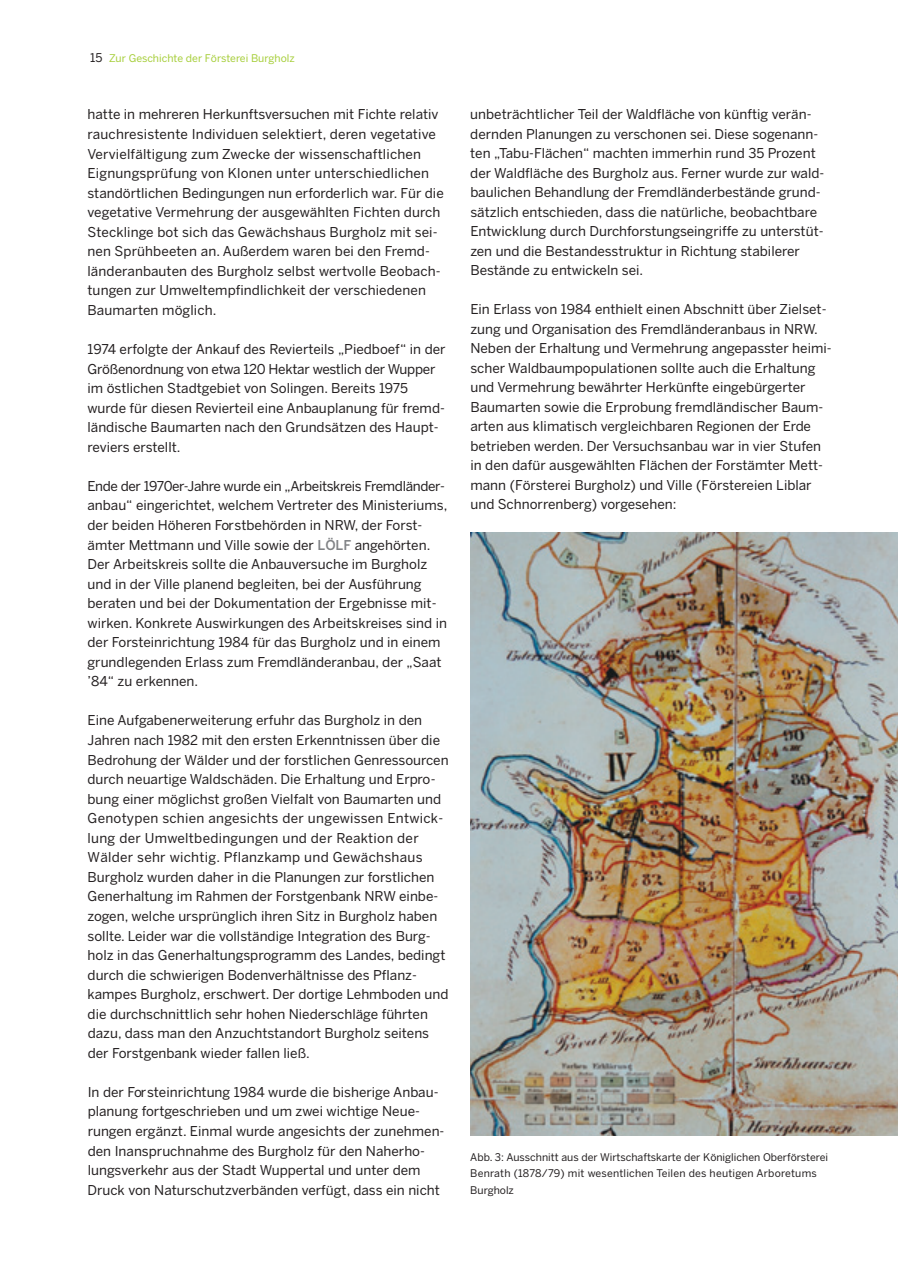
<style>
.page{position:relative;width:898px;height:1268px;background:#fff}
.page>*{position:absolute;margin:0;border:0;box-sizing:border-box;transform-origin:0 0}
.t1{font:13.5px/19.5px "Benton Sans";color:#231f20}
.t2{font:10.5px/16.5px "Benton Sans";color:#231f20}
.t3{font:10.5px "Benton Sans";color:#a6ce39}
.s1{font-size:12px;color:#231f20}
.s2{font-weight:500;color:#808285}
</style>
<div class="page">
<img style="left:470px;top:532px;width:428px;height:604px">
<p class="t3" style="left:90px;top:52px;width:206px"><span class="s1">15</span> Zur Geschichte der Försterei Burgholz</p>
<p class="t1" style="left:87px;top:105px;width:358px">hatte in mehreren Herkunftsversuchen mit Fichte relativ rauchresistente Individuen selektiert, deren vegetative Vervielfältigung zum Zwecke der wissenschaftlichen Eignungsprüfung von Klonen unter unterschiedlichen standörtlichen Bedingungen nun erforderlich war. Für die vegetative Vermehrung der ausgewählten Fichten durch Stecklinge bot sich das Gewächshaus Burgholz mit sei&shy;nen Sprühbeeten an. Außerdem waren bei den Fremd&shy;länderanbauten des Burgholz selbst wertvolle Beobach&shy;tungen zur Umweltempfindlichkeit der verschiedenen Baumarten möglich.</p>
<p class="t1" style="left:87px;top:340px;width:360px">1974 erfolgte der Ankauf des Revierteils „Piedboef“ in der Größenordnung von etwa 120 Hektar westlich der Wupper im östlichen Stadtgebiet von Solingen. Bereits 1975 wurde für diesen Revierteil eine Anbauplanung für fremd&shy;ländische Baumarten nach den Grundsätzen des Haupt&shy;reviers erstellt.</p>
<p class="t1" style="left:88px;top:476px;width:361px">Ende der 1970er-Jahre wurde ein „Arbeitskreis Fremdländer&shy;anbau“ eingerichtet, welchem Vertreter des Ministeriums, der beiden Höheren Forstbehörden in NRW, der Forst&shy;ämter Mettmann und Ville sowie der <span class="s2">LÖLF</span> angehörten.<br>Der Arbeitskreis sollte die Anbauversuche im Burgholz und in der Ville planend begleiten, bei der Ausführung beraten und bei der Dokumentation der Ergebnisse mit&shy;wirken. Konkrete Auswirkungen des Arbeitskreises sind in der Forsteinrichtung 1984 für das Burgholz und in einem grundlegenden Erlass zum Fremdländeranbau, der „Saat ’84“ zu erkennen.</p>
<p class="t1" style="left:88px;top:711px;width:363px">Eine Aufgabenerweiterung erfuhr das Burgholz in den Jahren nach 1982 mit den ersten Erkenntnissen über die Bedrohung der Wälder und der forstlichen Genressourcen durch neuartige Waldschäden. Die Erhaltung und Erpro&shy;bung einer möglichst großen Vielfalt von Baumarten und Genotypen schien angesichts der ungewissen Entwick&shy;lung der Umweltbedingungen und der Reaktion der Wälder sehr wichtig. Pflanzkamp und Gewächshaus Burgholz wurden daher in die Planungen zur forstlichen Generhaltung im Rahmen der Forstgenbank NRW einbe&shy;zogen, welche ursprünglich ihren Sitz in Burgholz haben sollte. Leider war die vollständige Integration des Burg&shy;holz in das Generhaltungsprogramm des Landes, bedingt durch die schwierigen Bodenverhältnisse des Pflanz&shy;kampes Burgholz, erschwert. Der dortige Lehmboden und die durchschnittlich sehr hohen Niederschläge führten dazu, dass man den Anzuchtstandort Burgholz seitens der Forstgenbank wieder fallen ließ.</p>
<p class="t1" style="left:88px;top:1082px;width:358px">In der Forsteinrichtung 1984 wurde die bisherige Anbau&shy;planung fortgeschrieben und um zwei wichtige Neue&shy;rungen ergänzt. Einmal wurde angesichts der zunehmen&shy;den Inanspruchnahme des Burgholz für den Naherho&shy;lungsverkehr aus der Stadt Wuppertal und unter dem Druck von Naturschutzverbänden verfügt, dass ein nicht</p>
<p class="t1" style="left:470px;top:105px;width:356px">unbeträchtlicher Teil der Waldfläche von künftig verän&shy;dernden Planungen zu verschonen sei. Diese sogenann&shy;ten „Tabu-Flächen“ machten immerhin rund 35 Prozent der Waldfläche des Burgholz aus. Ferner wurde zur wald&shy;baulichen Behandlung der Fremdländerbestände grund&shy;sätzlich entschieden, dass die natürliche, beobachtbare Entwicklung durch Durchforstungseingriffe zu unterstüt&shy;zen und die Bestandesstruktur in Richtung stabilerer Bestände zu entwickeln sei.</p>
<p class="t1" style="left:470px;top:300px;width:363px">Ein Erlass von 1984 enthielt einen Abschnitt über Zielset&shy;zung und Organisation des Fremdländeranbaus in NRW.<br>Neben der Erhaltung und Vermehrung angepasster heimi&shy;scher Waldbaumpopulationen sollte auch die Erhaltung und Vermehrung bewährter Herkünfte eingebürgerter Baumarten sowie die Erprobung fremdländischer Baum&shy;arten aus klimatisch vergleichbaren Regionen der Erde betrieben werden. Der Versuchsanbau war in vier Stufen in den dafür ausgewählten Flächen der Forstämter Mett&shy;mann (Försterei Burgholz) und Ville (Förstereien Liblar und Schnorrenberg) vorgesehen:</p>
<p class="t2" style="left:470px;top:1149px;width:359px">Abb. 3: Ausschnitt aus der Wirtschaftskarte der Königlichen Oberförsterei<br>Benrath (1878/79) mit wesentlichen Teilen des heutigen Arboretums<br>Burgholz</p>
</div>
